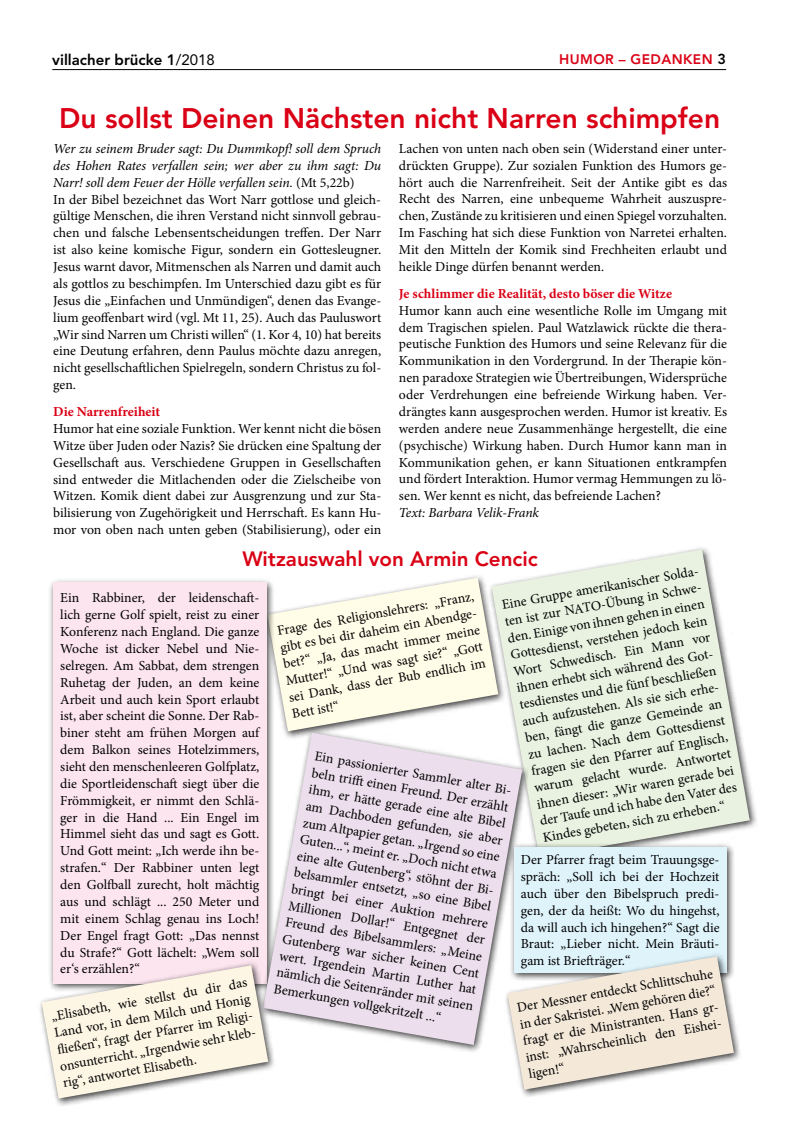
<style>
.page{position:relative;width:798px;height:1134px;background:#fff}
.page>*{position:absolute;margin:0;border:0;box-sizing:border-box;transform-origin:0 0}
.t1{font:800 28.12px "Avenir";color:#da0015}
.t2{font:800 20.62px "Avenir";color:#da0015}
.t3{font:800 15px "Avenir";color:#000}
.t4{font:13.75px/16.9px "Minion Pro";color:#000}
.t5{font:700 13.75px "Minion Pro";color:#da0015}
.t6{font:italic 13.75px "Minion Pro";letter-spacing:-.015em;color:#000}
.t7{font:800 13.75px "Avenir";letter-spacing:.03em;color:#da0015}
.s1{font-weight:400}
.s2{font-size:14.38px;color:#000}
.s3{font-style:italic}
</style>
<div class="page">
<hr style="left:52px;top:69px;width:673px;height:1px;background:#000">
<svg style="left:275px;top:578px;width:211px;height:150px"></svg>
<div style="left:48px;top:577px;width:227px;height:415px;background:#000;opacity:.75"></div>
<div style="left:53px;top:582px;width:213px;height:401px;background:#fce5ef"></div>
<div style="left:486px;top:545px;width:271px;height:321px;background:#000;opacity:.75"></div>
<svg style="left:491px;top:549px;width:258px;height:308px;background:#e9f0e3"></svg>
<div style="left:258px;top:728px;width:272px;height:325px;background:#000;opacity:.75"></div>
<svg style="left:263px;top:733px;width:259px;height:312px;background:#ebe0eb"></svg>
<div style="left:37px;top:961px;width:239px;height:145px;background:#000;opacity:.75"></div>
<svg style="left:42px;top:965px;width:226px;height:133px"></svg>
<div style="left:508px;top:842px;width:227px;height:139px;background:#000;opacity:.75"></div>
<div style="left:513px;top:847px;width:213px;height:125px;background:#dff3fb"></div>
<div style="left:502px;top:952px;width:239px;height:145px;background:#000;opacity:.75"></div>
<svg style="left:507px;top:956px;width:226px;height:134px"></svg>
<p class="t3" style="left:52px;top:50px;width:164px">villacher brücke 1<span class="s1">/2018</span></p>
<p class="t7" style="left:559px;top:51px;width:168px">HUMOR – GEDANKEN <span class="s2">3</span></p>
<h1 class="t1" style="left:59px;top:101px;width:662px">Du sollst Deinen Nächsten nicht Narren schimpfen</h1>
<p class="t4" style="left:53px;top:140px;width:329px"><span class="s3">Wer zu seinem Bruder sagt: Du Dummkopf! soll dem Spruch des Hohen Rates verfallen sein; wer aber zu ihm sagt: Du Narr! soll dem Feuer der Hölle verfallen sein.</span> (Mt 5,22b)<br>In der Bibel bezeichnet das Wort Narr gottlose und gleich&shy;gültige Menschen, die ihren Verstand nicht sinnvoll gebrau&shy;chen und falsche Lebensentscheidungen treffen. Der Narr ist also keine komische Figur, sondern ein Gottesleugner.<br>Jesus warnt davor, Mitmenschen als Narren und damit auch als gottlos zu beschimpfen. Im Unterschied dazu gibt es für Jesus die „Einfachen und Unmündigen“, denen das Evange&shy;lium geoffenbart wird (vgl. Mt 11, 25). Auch das Pauluswort „Wir sind Narren um Christi willen“ (1. Kor 4, 10) hat bereits eine Deutung erfahren, denn Paulus möchte dazu anregen, nicht gesellschaftlichen Spielregeln, sondern Christus zu fol&shy;gen.</p>
<p class="t5" style="left:53px;top:402px;width:108px">Die Narrenfreiheit</p>
<p class="t4" style="left:53px;top:420px;width:329px;text-align:justify">Humor hat eine soziale Funktion. Wer kennt nicht die bösen Witze über Juden oder Nazis? Sie drücken eine Spaltung der Gesellschaft aus. Verschiedene Gruppen in Gesellschaften sind entweder die Mitlachenden oder die Zielscheibe von Witzen. Komik dient dabei zur Ausgrenzung und zur Sta&shy;bilisierung von Zugehörigkeit und Herrschaft. Es kann Hu&shy;mor von oben nach unten geben (Stabilisierung), oder ein</p>
<p class="t4" style="left:399px;top:140px;width:329px;text-align:justify">Lachen von unten nach oben sein (Widerstand einer unter&shy;drückten Gruppe). Zur sozialen Funktion des Humors ge&shy;hört auch die Narrenfreiheit. Seit der Antike gibt es das Recht des Narren, eine unbequeme Wahrheit auszuspre&shy;chen, Zustände zu kritisieren und einen Spiegel vorzuhalten.<br>Im Fasching hat sich diese Funktion von Narretei erhalten.<br>Mit den Mitteln der Komik sind Frechheiten erlaubt und heikle Dinge dürfen benannt werden.</p>
<p class="t5" style="left:399px;top:284px;width:274px">Je schlimmer die Realität, desto böser die Witze</p>
<p class="t4" style="left:399px;top:302px;width:329px;text-align:justify">Humor kann auch eine wesentliche Rolle im Umgang mit dem Tragischen spielen. Paul Watzlawick rückte die thera&shy;peutische Funktion des Humors und seine Relevanz für die Kommunikation in den Vordergrund. In der Therapie kön&shy;nen paradoxe Strategien wie Übertreibungen, Widersprüche oder Verdrehungen eine befreiende Wirkung haben. Ver&shy;drängtes kann ausgesprochen werden. Humor ist kreativ. Es werden andere neue Zusammenhänge hergestellt, die eine (psychische) Wirkung haben. Durch Humor kann man in Kommunikation gehen, er kann Situationen entkrampfen und fördert Interaktion. Humor vermag Hemmungen zu lö&shy;sen. Wer kennt es nicht, das befreiende Lachen?</p>
<p class="t6" style="left:399px;top:503px;width:141px">Text: Barbara Velik-Frank</p>
<h2 class="t2" style="left:242px;top:547px;width:297px">Witzauswahl von Armin Cencic</h2>
<p class="t4" style="left:276px;top:623px;width:203px;rotate:-10deg">Frage des Religionslehrers: „Franz, gibt es bei dir daheim ein Abendge&shy;bet?“ „Ja, das macht immer meine<br>Mutter!“ „Und was sagt sie?“ „Gott sei Dank, dass der Bub endlich im<br>Bett ist!“</p>
<p class="t4" style="left:500px;top:597px;width:203px;rotate:-10deg">Eine Gruppe amerikanischer Solda&shy;ten ist zur NATO-Übung in Schwe&shy;den. Einige von ihnen gehen in einen Gottesdienst, verstehen jedoch kein Wort Schwedisch. Ein Mann vor ihnen erhebt sich während des Got&shy;tesdienstes und die fünf beschließen auch aufzustehen. Als sie sich erhe&shy;ben, fängt die ganze Gemeinde an zu lachen. Nach dem Gottesdienst fragen sie den Pfarrer auf Englisch, warum gelacht wurde. Antwortet ihnen dieser: „Wir waren gerade bei der Taufe und ich habe den Vater des Kindes gebeten, sich zu erheben.“</p>
<p class="t4" style="left:60px;top:589px;width:200px;text-align:justify">Ein Rabbiner, der leidenschaft&shy;lich gerne Golf spielt, reist zu einer Konferenz nach England. Die ganze Woche ist dicker Nebel und Nie&shy;selregen. Am Sabbat, dem strengen Ruhetag der Juden, an dem keine Arbeit und auch kein Sport erlaubt ist, aber scheint die Sonne. Der Rab&shy;biner steht am frühen Morgen auf dem Balkon seines Hotelzimmers, sieht den menschenleeren Golfplatz, die Sportleidenschaft siegt über die Frömmigkeit, er nimmt den Schlä&shy;ger in die Hand ... Ein Engel im Himmel sieht das und sagt es Gott.<br>Und Gott meint: „Ich werde ihn be&shy;strafen.“ Der Rabbiner unten legt den Golfball zurecht, holt mächtig aus und schlägt ... 250 Meter und mit einem Schlag genau ins Loch!<br>Der Engel fragt Gott: „Das nennst du Strafe?“ Gott lächelt: „Wem soll er‘s erzählen?“</p>
<p class="t4" style="left:316px;top:747px;width:203px;rotate:10deg">Ein passionierter Sammler alter Bi&shy;beln trifft einen Freund. Der erzählt ihm, er hätte gerade eine alte Bibel am Dachboden gefunden, sie aber zum Altpapier getan. „Irgend so eine Guten...“, meint er. „Doch nicht etwa eine alte Gutenberg“, stöhnt der Bi&shy;belsammler entsetzt, „so eine Bibel bringt bei einer Auktion mehrere Millionen Dollar!“ Entgegnet der Freund des Bibelsammlers: „Meine Gutenberg war sicher keinen Cent wert. Irgendein Martin Luther hat nämlich die Seitenränder mit seinen Bemerkungen vollgekritzelt ...“</p>
<p class="t4" style="left:520px;top:851px;width:200px;text-align:justify">Der Pfarrer fragt beim Trauungsge&shy;spräch: „Soll ich bei der Hochzeit auch über den Bibelspruch predi&shy;gen, der da heißt: Wo du hingehst, da will auch ich hingehen?“ Sagt die Braut: „Lieber nicht. Mein Bräuti&shy;gam ist Briefträger.“</p>
<p class="t4" style="left:515px;top:999px;width:202px;rotate:-10deg">Der Messner entdeckt Schlittschuhe in der Sakristei. „Wem gehören die?“ fragt er die Ministranten. Hans gr&shy;inst: „Wahrscheinlich den Eishei&shy;ligen!“</p>
<p class="t4" style="left:50px;top:1008px;width:202px;rotate:-10deg">„Elisabeth, wie stellst du dir das Land vor, in dem Milch und Honig fl ießen“, fragt der Pfarrer im Religi&shy;onsunterricht. „Irgendwie sehr kleb&shy;rig“, antwortet Elisabeth.</p>
</div>
